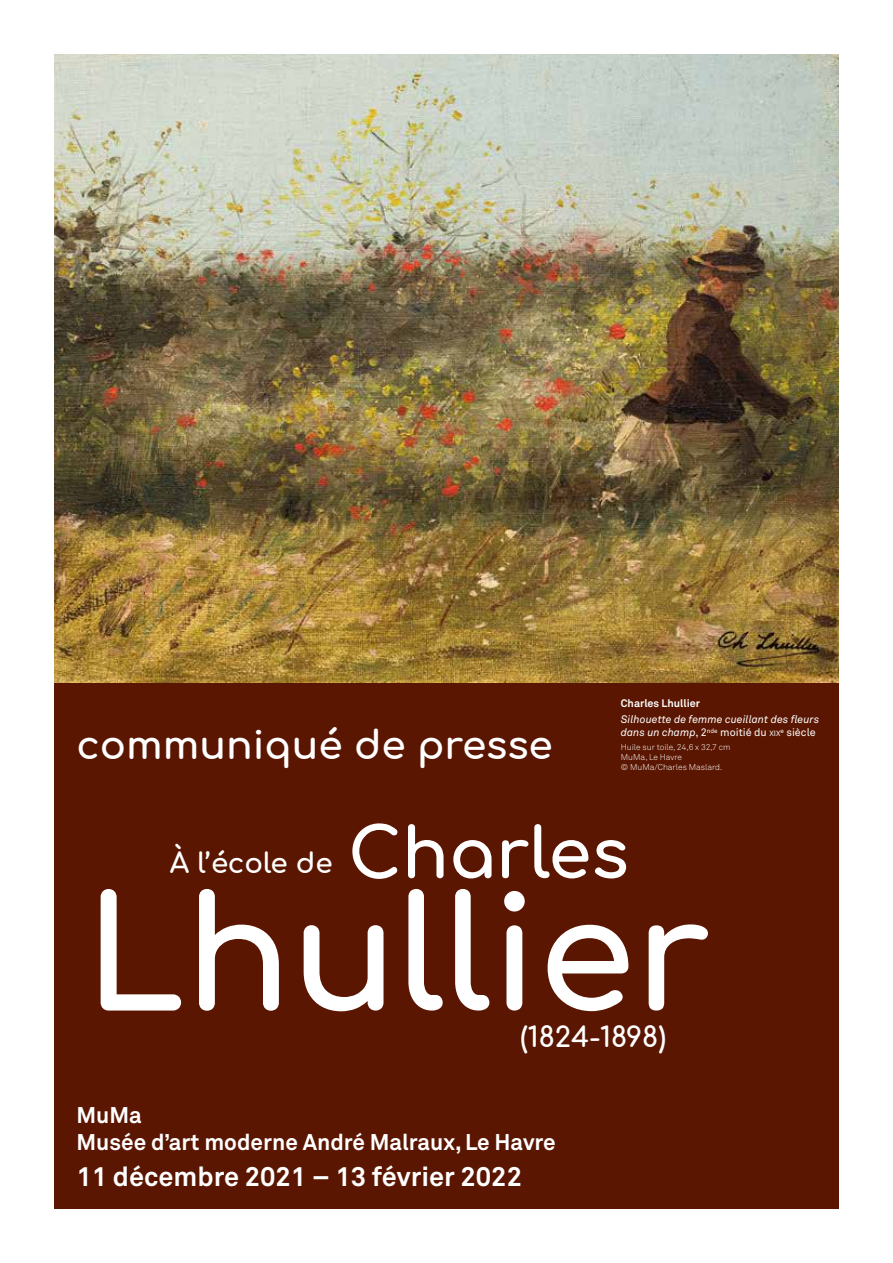
<style>
.page{position:relative;width:893px;height:1263px;background:#fff}
.page>*{position:absolute;margin:0;border:0;box-sizing:border-box;transform-origin:0 0}
.t1{font:700 155.7px "Comfortaa";color:#fff}
.t2{font:700 69.3px "Comfortaa";color:#fff}
.t3{font:700 39px "Comfortaa";color:#fff}
.t4{font:700 27.75px "Comfortaa";color:#fff}
.t5{font:700 27px "Akkurat";color:#fff}
.t6{font:700 22.5px/27px "Akkurat";color:#fff}
.t7{font:italic 10.8px/12.9px "Akkurat";color:#fff}
.t8{font:700 10.8px "Akkurat";color:#fff}
.t9{font:300 8.4px/10.1px "Akkurat";color:#fff}
.s1{font-style:normal}
.s2{font-style:normal;font-size:7.5px}
</style>
<div class="page">
<div style="left:54px;top:682px;width:785px;height:527px;background:#5a1600"></div>
<img style="left:54px;top:54px;width:785px;height:628px">
<h3 class="t3" style="left:77px;top:709px;width:478px">communiqué de presse</h3>
<p class="t8" style="left:621px;top:696px;width:81px">Charles Lhullier</p>
<p class="t7" style="left:621px;top:713px;width:200px">Silhouette de femme cueillant des fleurs dans un champ<span class="s1">, 2</span><sup>nde</sup> <span class="s1">moitié du</span> <span class="s2">xix</span><sup>e</sup> <span class="s1">siècle</span></p>
<p class="t9" style="left:621px;top:742px;width:111px">Huile sur toile, 24,6 x 32,7 cm<br>MuMa, Le Havre<br>© MuMa/Charles Maslard.</p>
<h3 class="t4" style="left:170px;top:838px;width:164px">À l’école de</h3>
<h2 class="t2" style="left:348px;top:789px;width:282px">Charles</h2>
<h1 class="t1" style="left:85px;top:810px;width:627px">Lhullier</h1>
<h3 class="t4" style="left:520px;top:1011px;width:147px">(1824-1898)</h3>
<h3 class="t6" style="left:77px;top:1101px;width:481px">MuMa<br>Musée d’art moderne André Malraux, Le Havre</h3>
<h3 class="t5" style="left:77px;top:1160px;width:447px">11 décembre 2021 – 13 février 2022</h3>
</div>
